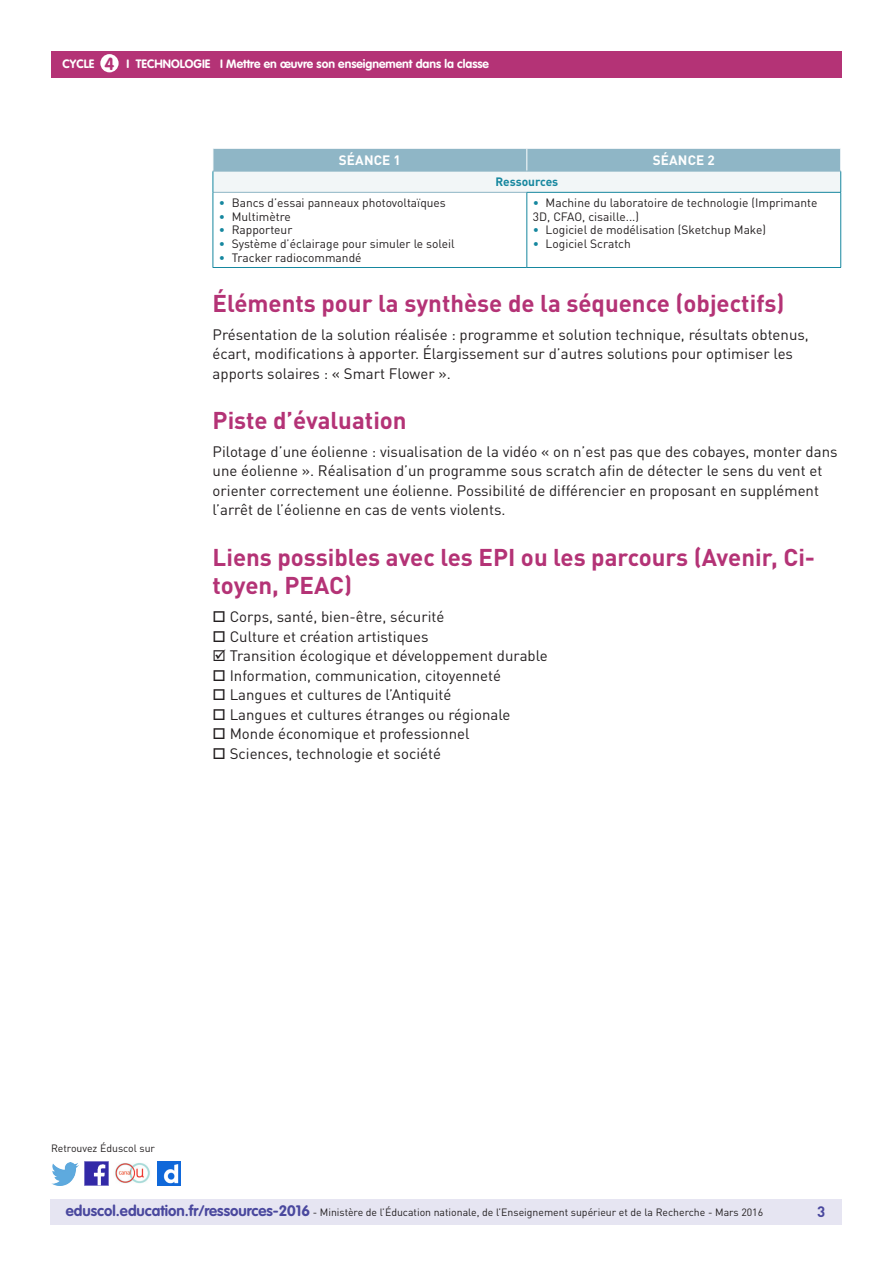
<style>
.page{position:relative;width:893px;height:1263px;background:#fff}
.page>*{position:absolute;margin:0;border:0;box-sizing:border-box;transform-origin:0 0}
._03_Titre_de_niveau{font:700 24px/28.8px "DIN Pro";color:#b43376}
.t1{font:700 17.25px "VAG Rounded Std";color:#b43376}
._06_Texte_courant{font:15px/19.5px "DIN Pro";color:#231f20}
.t2{font:700 15px "DIN Pro";color:#4a489e}
.Titre_têtière_tablea{font:700 13.5px "DIN Pro";letter-spacing:.01em;color:#fff}
._08_Liste_à_puces_ni{font:12px/13.5px "DIN Pro";color:#231f20}
.t3{font:700 12px "VAG Rounded Std";color:#fff}
.Texte_gras_bleu{font:700 12px "DIN Pro";color:#16879f}
.t4{font:10.5px "DIN Pro";color:#231f20}
.s1{color:#16879f}
.s2{font-family:"VAG Rounded Std";font-weight:700;font-size:15px;color:#4a489e}
</style>
<div class="page">
<div style="left:50px;top:1199px;width:791px;height:26px;background:#e6e5f2"></div>
<div style="left:51px;top:51px;width:791px;height:27px;background:#b43376"></div>
<div style="left:100px;top:54px;width:19px;height:18px;background:#fff;border-radius:50%"></div>
<img style="left:85px;top:1162px;width:23px;height:23px">
<img style="left:51px;top:1163px;width:28px;height:22px">
<img style="left:158px;top:1162px;width:22px;height:23px">
<img style="left:115px;top:1163px;width:35px;height:21px">
<hr style="left:213px;top:192px;width:313px;height:1px;background:#8fb6c6">
<svg style="left:213px;top:149px;width:628px;height:43px"></svg>
<hr style="left:213px;top:192px;width:1px;height:75px;background:#16879f">
<hr style="left:526px;top:192px;width:315px;height:1px;background:#16879f">
<hr style="left:526px;top:193px;width:1px;height:74px;background:#16879f">
<hr style="left:840px;top:193px;width:1px;height:74px;background:#16879f">
<hr style="left:213px;top:267px;width:314px;height:1px;background:#16879f">
<hr style="left:527px;top:267px;width:314px;height:1px;background:#16879f">
<p class="t1" style="left:105px;top:53px;width:11px">4</p>
<p class="t3" style="left:63px;top:57px;width:33px">CYCLE</p>
<p class="t3" style="left:127px;top:57px;width:364px">I TECHNOLOGIE I Mettre en œuvre son enseignement dans la classe</p>
<p class="Titre_têtière_tablea" style="left:339px;top:151px;width:64px">SÉANCE 1</p>
<p class="Titre_têtière_tablea" style="left:653px;top:151px;width:64px">SÉANCE 2</p>
<p class="Texte_gras_bleu" style="left:495px;top:174px;width:64px">Ressources</p>
<p class="_08_Liste_à_puces_ni" style="left:219px;top:196px;width:229px"><span class="s1">•</span> Bancs d’essai panneaux photovoltaïques</p>
<p class="_08_Liste_à_puces_ni" style="left:219px;top:210px;width:73px"><span class="s1">•</span> Multimètre</p>
<p class="_08_Liste_à_puces_ni" style="left:219px;top:223px;width:75px"><span class="s1">•</span> Rapporteur</p>
<p class="_08_Liste_à_puces_ni" style="left:219px;top:237px;width:237px"><span class="s1">•</span> Système d’éclairage pour simuler le soleil</p>
<p class="_08_Liste_à_puces_ni" style="left:219px;top:250px;width:144px"><span class="s1">•</span> Tracker radiocommandé</p>
<p class="_08_Liste_à_puces_ni" style="left:533px;top:196px;width:286px"><span class="s1">•</span> Machine du laboratoire de technologie (Imprimante<br>3D, CFAO, cisaille...)</p>
<p class="_08_Liste_à_puces_ni" style="left:533px;top:223px;width:235px"><span class="s1">•</span> Logiciel de modélisation (Sketchup Make)</p>
<p class="_08_Liste_à_puces_ni" style="left:533px;top:237px;width:100px"><span class="s1">•</span> Logiciel Scratch</p>
<p class="_03_Titre_de_niveau" style="left:213px;top:288px;width:573px">Éléments pour la synthèse de la séquence (objectifs)</p>
<p class="_06_Texte_courant" style="left:213px;top:324px;width:598px">Présentation de la solution réalisée : programme et solution technique, résultats obtenus, écart, modifications à apporter. Élargissement sur d’autres solutions pour optimiser les apports solaires : « Smart Flower ».</p>
<p class="_03_Titre_de_niveau" style="left:213px;top:405px;width:196px">Piste d’évaluation</p>
<p class="_06_Texte_courant" style="left:213px;top:441px;width:626px">Pilotage d’une éolienne : visualisation de la vidéo « on n’est pas que des cobayes, monter dans une éolienne ». Réalisation d’un programme sous scratch afin de détecter le sens du vent et orienter correctement une éolienne. Possibilité de différencier en proposant en supplément l’arrêt de l’éolienne en cas de vents violents.</p>
<p class="_03_Titre_de_niveau" style="left:213px;top:542px;width:604px">Liens possibles avec les EPI ou les parcours (Avenir, Ci&shy;toyen, PEAC)</p>
<p class="_06_Texte_courant" style="left:213px;top:607px;width:233px">□ Corps, santé, bien-être, sécurité</p>
<p class="_06_Texte_courant" style="left:213px;top:626px;width:218px">□ Culture et création artistiques</p>
<p class="_06_Texte_courant" style="left:213px;top:646px;width:337px">☑ Transition écologique et développement durable</p>
<p class="_06_Texte_courant" style="left:213px;top:665px;width:290px">□ Information, communication, citoyenneté</p>
<p class="_06_Texte_courant" style="left:213px;top:685px;width:240px">□ Langues et cultures de l’Antiquité</p>
<p class="_06_Texte_courant" style="left:213px;top:704px;width:299px">□ Langues et cultures étranges ou régionale</p>
<p class="_06_Texte_courant" style="left:213px;top:724px;width:258px">□ Monde économique et professionnel</p>
<p class="_06_Texte_courant" style="left:213px;top:743px;width:230px">□ Sciences, technologie et société</p>
<p class="t4" style="left:51px;top:1141px;width:106px">Retrouvez Éduscol sur</p>
<p class="t4" style="left:66px;top:1205px;width:699px"><span class="s2">eduscol.education.fr/ressources-2016</span> - Ministère de l’Éducation nationale, de l’Enseignement supérieur et de la Recherche - Mars 2016</p>
<p class="t2" style="left:817px;top:1201px;width:10px">3</p>
</div>
